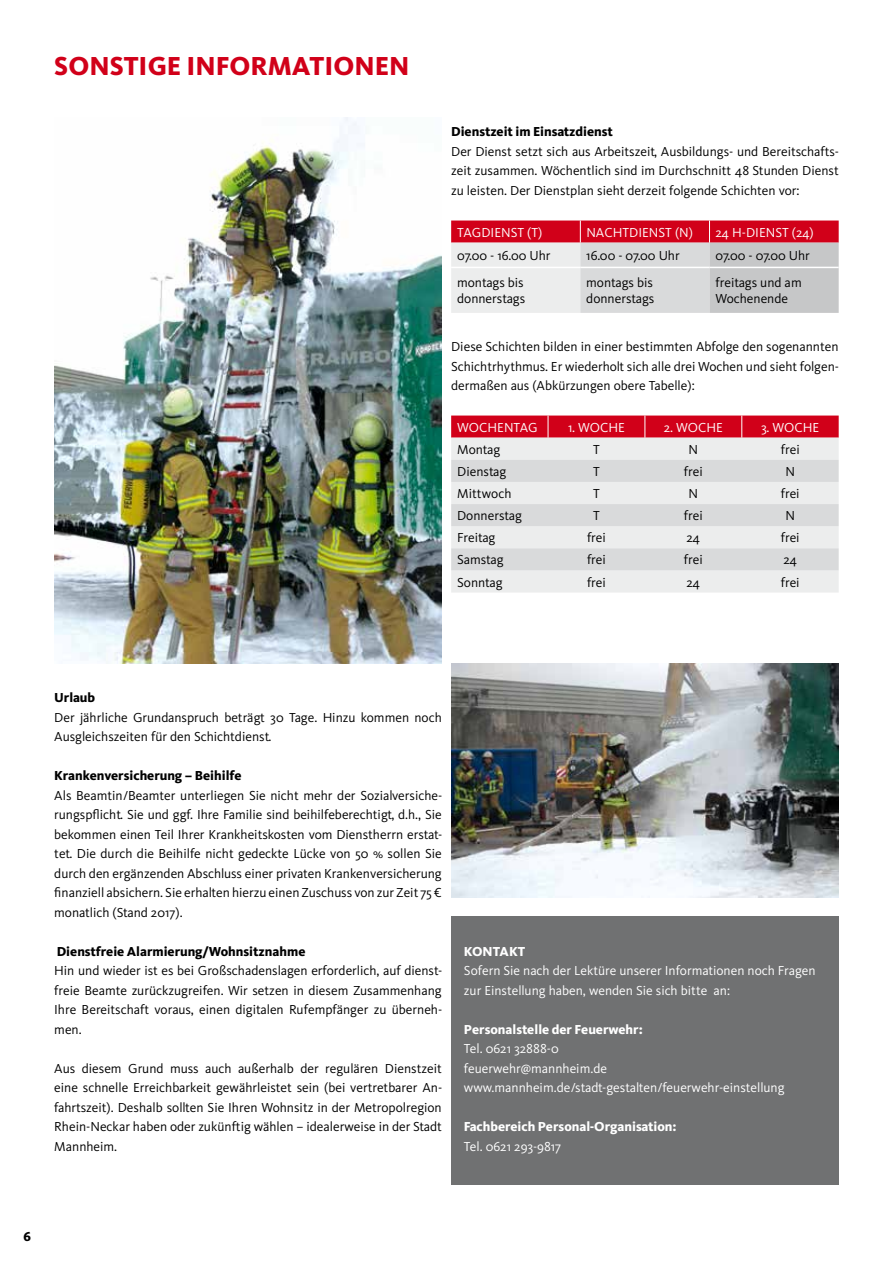
<style>
.page{position:relative;width:893px;height:1263px;background:#fff}
.page>*{position:absolute;margin:0;border:0;box-sizing:border-box;transform-origin:0 0}
.t1{font:800 27px "Kievit";color:#d10019}
.t2{font:13.5px/19.5px "Kievit";color:#000;text-align:justify}
.t3{font:13.5px/19.5px "Kievit";color:#fff}
.t4{font:800 13.5px "Kievit";color:#000}
.t5{font:800 13.5px "Kievit";color:#fff}
</style>
<div class="page">
<svg style="left:451px;top:220px;width:388px;height:93px;background:#d8a8ae"></svg>
<div style="left:451px;top:438px;width:388px;height:154px;background:#eceded"></div>
<svg style="left:451px;top:460px;width:388px;height:110px;background:#e0e1e2"></svg>
<div style="left:451px;top:416px;width:388px;height:22px;background:#d10019"></div>
<img style="left:54px;top:117px;width:388px;height:546px">
<div style="left:451px;top:917px;width:388px;height:268px;background:#707172"></div>
<img style="left:451px;top:663px;width:388px;height:234px">
<h1 class="t1" style="left:54px;top:49px;width:357px">SONSTIGE INFORMATIONEN</h1>
<p class="t4" style="left:451px;top:124px;width:163px">Dienstzeit im Einsatzdienst</p>
<p class="t2" style="left:451px;top:141px;width:389px">Der Dienst setzt sich aus Arbeitszeit, Ausbildungs- und Bereitschafts&shy;zeit zusammen. Wöchentlich sind im Durchschnitt 48 Stunden Dienst zu leisten. Der Dienstplan sieht derzeit folgende Schichten vor:</p>
<p class="t3" style="left:457px;top:222px;width:87px">TAGDIENST (T)</p>
<p class="t3" style="left:586px;top:222px;width:108px">NACHTDIENST (N)</p>
<p class="t3" style="left:715px;top:222px;width:100px">24 H-DIENST (24)</p>
<p class="t2" style="left:457px;top:246px;width:95px">07.00 - 16.00 Uhr</p>
<p class="t2" style="left:586px;top:246px;width:95px">16.00 - 07.00 Uhr</p>
<p class="t2" style="left:715px;top:246px;width:96px">07.00 - 07.00 Uhr</p>
<p class="t2" style="left:457px;top:274px;width:70px;line-height:16.5px">montags bis donnerstags</p>
<p class="t2" style="left:586px;top:274px;width:70px;line-height:16.5px">montags bis donnerstags</p>
<p class="t2" style="left:715px;top:274px;width:88px;line-height:16.5px">freitags und am<br>Wochenende</p>
<p class="t2" style="left:451px;top:337px;width:389px">Diese Schichten bilden in einer bestimmten Abfolge den sogenannten Schichtrhythmus. Er wiederholt sich alle drei Wochen und sieht folgen&shy;dermaßen aus (Abkürzungen obere Tabelle):</p>
<p class="t3" style="left:457px;top:417px;width:82px">WOCHENTAG</p>
<p class="t3" style="left:568px;top:417px;width:58px">1. WOCHE</p>
<p class="t3" style="left:664px;top:417px;width:61px">2. WOCHE</p>
<p class="t3" style="left:761px;top:417px;width:60px">3. WOCHE</p>
<p class="t2" style="left:457px;top:439px;width:45px">Montag</p>
<p class="t2" style="left:593px;top:439px;width:8px">T</p>
<p class="t2" style="left:689px;top:439px;width:11px">N</p>
<p class="t2" style="left:781px;top:439px;width:20px">frei</p>
<p class="t2" style="left:457px;top:461px;width:51px">Dienstag</p>
<p class="t2" style="left:593px;top:461px;width:8px">T</p>
<p class="t2" style="left:684px;top:461px;width:20px">frei</p>
<p class="t2" style="left:785px;top:461px;width:11px">N</p>
<p class="t2" style="left:457px;top:484px;width:56px">Mittwoch</p>
<p class="t2" style="left:593px;top:484px;width:8px">T</p>
<p class="t2" style="left:688px;top:484px;width:11px">N</p>
<p class="t2" style="left:781px;top:484px;width:20px">frei</p>
<p class="t2" style="left:457px;top:506px;width:66px">Donnerstag</p>
<p class="t2" style="left:593px;top:506px;width:8px">T</p>
<p class="t2" style="left:684px;top:506px;width:20px">frei</p>
<p class="t2" style="left:785px;top:506px;width:11px">N</p>
<p class="t2" style="left:457px;top:528px;width:40px">Freitag</p>
<p class="t2" style="left:587px;top:528px;width:20px">frei</p>
<p class="t2" style="left:686px;top:528px;width:15px">24</p>
<p class="t2" style="left:781px;top:528px;width:20px">frei</p>
<p class="t2" style="left:457px;top:550px;width:48px">Samstag</p>
<p class="t2" style="left:587px;top:550px;width:20px">frei</p>
<p class="t2" style="left:684px;top:550px;width:20px">frei</p>
<p class="t2" style="left:783px;top:550px;width:15px">24</p>
<p class="t2" style="left:457px;top:572px;width:47px">Sonntag</p>
<p class="t2" style="left:587px;top:572px;width:20px">frei</p>
<p class="t2" style="left:686px;top:572px;width:15px">24</p>
<p class="t2" style="left:781px;top:572px;width:20px">frei</p>
<p class="t4" style="left:54px;top:689px;width:42px">Urlaub</p>
<p class="t2" style="left:54px;top:707px;width:389px">Der jährliche Grundanspruch beträgt 30 Tage. Hinzu kommen noch<br>Ausgleichszeiten für den Schichtdienst.</p>
<p class="t4" style="left:54px;top:767px;width:189px">Krankenversicherung – Beihilfe</p>
<p class="t2" style="left:54px;top:785px;width:389px">Als Beamtin/Beamter unterliegen Sie nicht mehr der Sozialversiche&shy;rungspflicht. Sie und ggf. Ihre Familie sind beihilfeberechtigt, d.h., Sie bekommen einen Teil Ihrer Krankheitskosten vom Dienstherrn erstat&shy;tet. Die durch die Beihilfe nicht gedeckte Lücke von 50 % sollen Sie durch den ergänzenden Abschluss einer privaten Krankenversicherung finanziell absichern. Sie erhalten hierzu einen Zuschuss von zur Zeit 75 € monatlich (Stand 2017).</p>
<p class="t4" style="left:57px;top:943px;width:250px">Dienstfreie Alarmierung/Wohnsitznahme</p>
<p class="t2" style="left:54px;top:961px;width:389px">Hin und wieder ist es bei Großschadenslagen erforderlich, auf dienst&shy;freie Beamte zurückzugreifen. Wir setzen in diesem Zusammenhang Ihre Bereitschaft voraus, einen digitalen Rufempfänger zu überneh&shy;men.</p>
<p class="t2" style="left:54px;top:1058px;width:389px">Aus diesem Grund muss auch außerhalb der regulären Dienstzeit eine schnelle Erreichbarkeit gewährleistet sein (bei vertretbarer An&shy;fahrtszeit). Deshalb sollten Sie Ihren Wohnsitz in der Metropolregion Rhein-Neckar haben oder zukünftig wählen – idealerweise in der Stadt Mannheim.</p>
<p class="t5" style="left:464px;top:943px;width:63px">KONTAKT</p>
<p class="t3" style="left:464px;top:961px;width:353px">Sofern Sie nach der Lektüre unserer Informationen noch Fragen zur Einstellung haben, wenden Sie sich bitte an:</p>
<p class="t5" style="left:464px;top:1021px;width:180px">Personalstelle der Feuerwehr:</p>
<p class="t3" style="left:464px;top:1039px;width:322px">Tel. 0621 32888-0<br>feuerwehr@mannheim.de www.mannheim.de/stadt-gestalten/feuerwehr-einstellung</p>
<p class="t5" style="left:464px;top:1118px;width:214px">Fachbereich Personal-Organisation:</p>
<p class="t3" style="left:464px;top:1136px;width:99px">Tel. 0621 293-9817</p>
<p class="t4" style="left:23px;top:1228px;width:9px">6</p>
</div>
